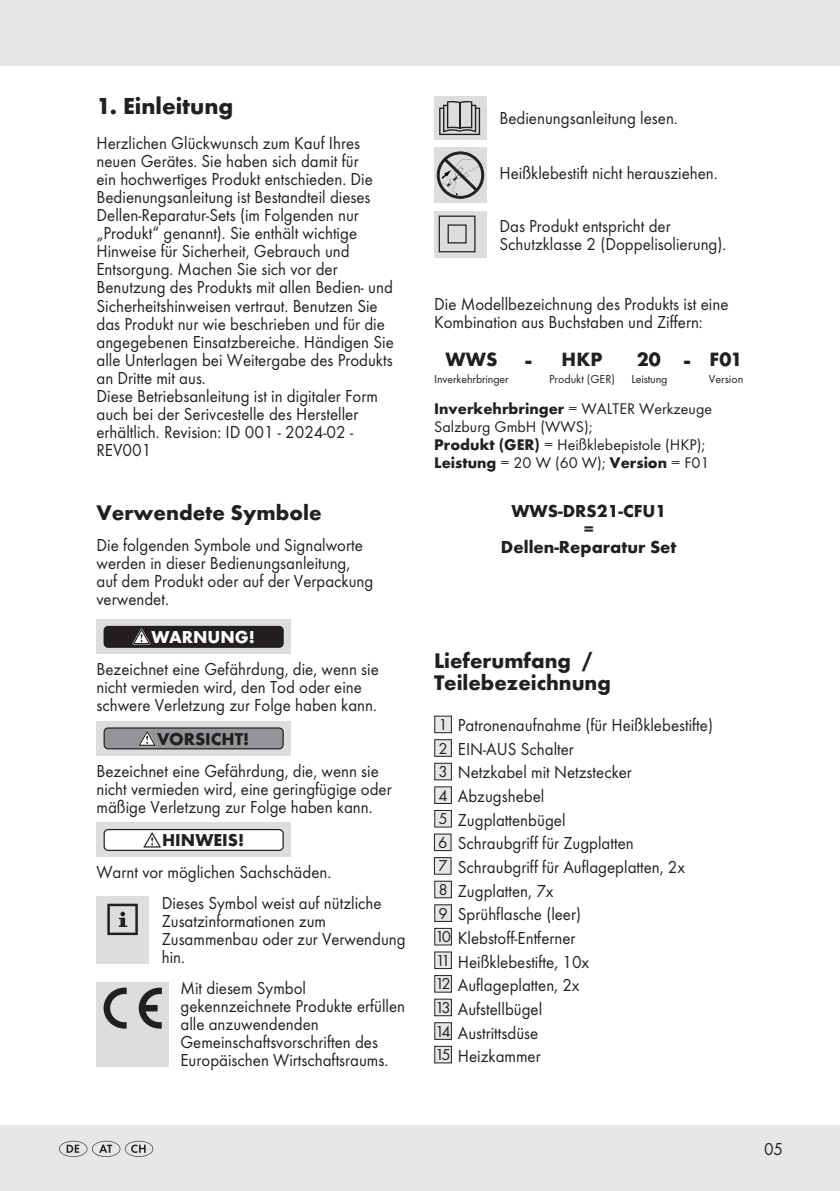
<style>
.page{position:relative;width:840px;height:1191px;background:#fff}
.page>*{position:absolute;margin:0;border:0;box-sizing:border-box;transform-origin:0 0}
.t1{font:700 24px "Futura TOT";color:#231f20}
.Headlines{font:700 22px/22px "Futura TOT";color:#231f20}
.Modell_Nr{font:700 20px "Futura TOT";color:#231f20}
.lauftext{font:18px/18px "Futura TOT";color:#231f20;scale:.94 1}
.Modell_Erklärung{font:700 18px/18px "Futura TOT";color:#231f20;text-align:center}
.warnhinweise_auf_schwarz{font:700 18px "Futura TOT";color:#231f20}
.warnhinweise_auf_schwarz-2{font:700 18px "Futura TOT";color:#fff}
.Nummerierungen_Umschlag{font:16.4px "Futura TOT";letter-spacing:-.18em;color:#231f20}
.Modell_Erklärung-2{font:16px/18px "Futura TOT";color:#231f20}
.Lauftext{font:12px "Futura TOT";letter-spacing:-.01em;color:#231f20}
.s1{font-weight:700}
.s2{font-size:16.4px}
</style>
<div class="page">
<div style="left:0;top:0;width:839px;height:65px;background:#e6e7e9"></div>
<div style="left:0;top:1125px;width:839px;height:66px;background:#e6e7e9"></div>
<svg style="left:59px;top:1140px;width:94px;height:17px"></svg>
<div style="left:96px;top:982px;width:73px;height:84px;background:#dcdddf"></div>
<svg style="left:103px;top:987px;width:24px;height:41px"></svg>
<svg style="left:139px;top:987px;width:23px;height:41px"></svg>
<div style="left:96px;top:620px;width:195px;height:34px;background:#dcdddf"></div>
<div style="left:103px;top:626px;width:180px;height:22px;background:#231f20;border-radius:5px"></div>
<svg style="left:132px;top:628px;width:18px;height:16px"></svg>
<div style="left:96px;top:721px;width:195px;height:34px;background:#dcdddf"></div>
<div style="left:104px;top:728px;width:179px;height:21px;background:#939598;border-radius:4px"></div>
<div style="left:103px;top:727px;width:180px;height:22px;border:1px solid #231f20;border-radius:4px"></div>
<svg style="left:138px;top:730px;width:18px;height:16px"></svg>
<div style="left:96px;top:823px;width:195px;height:34px;background:#dcdddf"></div>
<div style="left:104px;top:829px;width:179px;height:21px;background:#fff;border-radius:4px"></div>
<div style="left:103px;top:829px;width:180px;height:22px;border:1px solid #231f20;border-radius:4px"></div>
<svg style="left:143px;top:832px;width:18px;height:16px"></svg>
<div style="left:96px;top:896px;width:53px;height:67px;background:#dcdddf"></div>
<svg style="left:107px;top:903px;width:31px;height:32px"></svg>
<div style="left:434px;top:96px;width:52px;height:44px;background:#dcdddf"></div>
<div style="left:434px;top:147px;width:52px;height:55px;background:#dcdddf"></div>
<div style="left:434px;top:211px;width:52px;height:46px;background:#dcdddf"></div>
<svg style="left:439px;top:101px;width:41px;height:34px"></svg>
<hr style="left:458px;top:102px;width:2px;height:27px;background:#231f20">
<svg style="left:436px;top:151px;width:48px;height:48px"></svg>
<svg style="left:438px;top:215px;width:37px;height:37px"></svg>
<div style="left:434px;top:763px;width:17px;height:17px;background:#e6e7e9"></div>
<div style="left:434px;top:763px;width:17px;height:17px;border:1px solid #231f20"></div>
<div style="left:434px;top:716px;width:17px;height:16px;background:#e6e7e9"></div>
<div style="left:434px;top:715px;width:17px;height:18px;border:1px solid #231f20"></div>
<div style="left:434px;top:881px;width:17px;height:16px;background:#e6e7e9"></div>
<div style="left:434px;top:881px;width:17px;height:17px;border:1px solid #231f20"></div>
<div style="left:434px;top:904px;width:17px;height:17px;background:#e6e7e9"></div>
<div style="left:434px;top:928px;width:17px;height:17px;background:#e6e7e9"></div>
<div style="left:434px;top:928px;width:17px;height:17px;border:1px solid #231f20"></div>
<div style="left:434px;top:952px;width:17px;height:16px;background:#e6e7e9"></div>
<div style="left:434px;top:951px;width:17px;height:18px;border:1px solid #231f20"></div>
<div style="left:434px;top:975px;width:17px;height:17px;background:#e6e7e9"></div>
<div style="left:434px;top:999px;width:17px;height:16px;background:#e6e7e9"></div>
<div style="left:434px;top:998px;width:17px;height:18px;border:1px solid #231f20"></div>
<div style="left:434px;top:1022px;width:17px;height:17px;background:#e6e7e9"></div>
<div style="left:434px;top:1046px;width:17px;height:17px;background:#e6e7e9"></div>
<div style="left:434px;top:1046px;width:17px;height:17px;border:1px solid #231f20"></div>
<div style="left:434px;top:787px;width:17px;height:16px;background:#e6e7e9"></div>
<div style="left:434px;top:739px;width:17px;height:17px;background:#e6e7e9"></div>
<div style="left:434px;top:810px;width:17px;height:17px;background:#e6e7e9"></div>
<div style="left:434px;top:834px;width:17px;height:16px;background:#e6e7e9"></div>
<div style="left:434px;top:833px;width:17px;height:18px;border:1px solid #231f20"></div>
<div style="left:434px;top:857px;width:17px;height:17px;background:#e6e7e9"></div>
<div style="left:434px;top:857px;width:17px;height:17px;border:1px solid #231f20"></div>
<p class="t1" style="left:96px;top:91px;width:138px">1. Einleitung</p>
<p class="lauftext" style="left:96px;top:134px;width:318px">Herzlichen Glückwunsch zum Kauf Ihres neuen Gerätes. Sie haben sich damit für<br>ein hochwertiges Produkt entschieden. Die Bedienungsanleitung ist Bestandteil dieses Dellen-Reparatur-Sets (im Folgenden nur „Produkt“ genannt). Sie enthält wichtige Hinweise für Sicherheit, Gebrauch und Entsorgung. Machen Sie sich vor der Benutzung des Produkts mit allen Bedien- und Sicherheitshinweisen vertraut. Benutzen Sie das Produkt nur wie beschrieben und für die angegebenen Einsatzbereiche. Händigen Sie alle Unterlagen bei Weitergabe des Produkts an Dritte mit aus.<br>Diese Betriebsanleitung ist in digitaler Form auch bei der Serivcestelle des Hersteller erhältlich. Revision: ID 001 - 2024-02 - REV001</p>
<p class="Headlines" style="left:96px;top:501px;width:227px">Verwendete Symbole</p>
<p class="lauftext" style="left:96px;top:535px;width:296px">Die folgenden Symbole und Signalworte werden in dieser Bedienungsanleitung, auf dem Produkt oder auf der Verpackung verwendet.</p>
<p class="warnhinweise_auf_schwarz-2" style="left:151px;top:626px;width:105px">WARNUNG!</p>
<p class="lauftext" style="left:96px;top:660px;width:302px">Bezeichnet eine Gefährdung, die, wenn sie nicht vermieden wird, den Tod oder eine schwere Verletzung zur Folge haben kann.</p>
<p class="warnhinweise_auf_schwarz" style="left:157px;top:728px;width:94px">VORSICHT!</p>
<p class="lauftext" style="left:96px;top:761px;width:315px">Bezeichnet eine Gefährdung, die, wenn sie nicht vermieden wird, eine geringfügige oder mäßige Verletzung zur Folge haben kann.</p>
<p class="warnhinweise_auf_schwarz" style="left:162px;top:829px;width:84px">HINWEIS!</p>
<p class="lauftext" style="left:96px;top:863px;width:251px">Warnt vor möglichen Sachschäden.</p>
<p class="lauftext" style="left:162px;top:894px;width:261px">Dieses Symbol weist auf nützliche<br>Zusatzinformationen zum<br>Zusammenbau oder zur Verwendung hin.</p>
<p class="lauftext" style="left:180px;top:979px;width:240px">Mit diesem Symbol gekennzeichnete Produkte erfüllen alle anzuwendenden<br>Gemeinschaftsvorschriften des<br>Europäischen Wirtschaftsraums.</p>
<p class="lauftext" style="left:499px;top:109px;width:191px">Bedienungsanleitung lesen.</p>
<p class="lauftext" style="left:499px;top:164px;width:234px">Heißklebestift nicht herausziehen.</p>
<p class="lauftext" style="left:499px;top:217px;width:243px">Das Produkt entspricht der<br>Schutzklasse 2 (Doppelisolierung).</p>
<p class="lauftext" style="left:434px;top:295px;width:314px">Die Modellbezeichnung des Produkts ist eine<br>Kombination aus Buchstaben und Ziffern:</p>
<p class="Modell_Nr" style="left:445px;top:347px;width:53px">WWS</p>
<p class="Lauftext" style="left:434px;top:372px;width:76px">Inverkehrbringer</p>
<p class="Modell_Nr" style="left:636px;top:347px;width:25px">20</p>
<p class="Lauftext" style="left:631px;top:372px;width:38px">Leistung</p>
<p class="Modell_Nr" style="left:561px;top:347px;width:42px">HKP</p>
<p class="Lauftext" style="left:549px;top:372px;width:67px">Produkt (GER)</p>
<p class="t1" style="left:525px;top:345px;width:8px">-</p>
<p class="t1" style="left:683px;top:345px;width:8px">-</p>
<p class="Modell_Nr" style="left:709px;top:347px;width:34px">F01</p>
<p class="Lauftext" style="left:708px;top:372px;width:36px">Version</p>
<p class="Modell_Erklärung-2" style="left:434px;top:400px;width:279px"><span class="s1">Inverkehrbringer</span> = WALTER Werkzeuge Salzburg GmbH (WWS);<br><span class="s1">Produkt (GER)</span> = Heißklebepistole (HKP); <span class="s1">Leistung</span> = 20 W (60 W); <span class="s1">Version</span> = F01</p>
<p class="Modell_Erklärung" style="left:500px;top:501px;width:177px">WWS-DRS21-CFU1<br>=<br>Dellen-Reparatur Set</p>
<p class="Headlines" style="left:434px;top:649px;width:178px">Lieferumfang /<br>Teilebezeichnung</p>
<p class="lauftext" style="left:457px;top:715px;width:273px">Patronenaufnahme (für Heißklebestifte)</p>
<p class="lauftext" style="left:457px;top:739px;width:125px">EIN-AUS Schalter</p>
<p class="lauftext" style="left:457px;top:763px;width:187px">Netzkabel mit Netzstecker</p>
<p class="lauftext" style="left:457px;top:786px;width:93px">Abzugshebel</p>
<p class="lauftext" style="left:457px;top:810px;width:116px">Zugplattenbügel</p>
<p class="lauftext" style="left:457px;top:834px;width:189px">Schraubgriff für Zugplatten</p>
<p class="lauftext" style="left:457px;top:857px;width:243px">Schraubgriff für Auflageplatten, 2x</p>
<p class="lauftext" style="left:457px;top:881px;width:103px">Zugplatten, 7x</p>
<p class="lauftext" style="left:457px;top:905px;width:132px">Sprühflasche (leer)</p>
<p class="lauftext" style="left:435px;top:928px;width:151px"><span class="s2">10</span> Klebstoff-Entferner</p>
<p class="lauftext" style="left:457px;top:952px;width:141px">Heißklebestifte, 10x</p>
<p class="lauftext" style="left:457px;top:976px;width:131px">Auflageplatten, 2x</p>
<p class="lauftext" style="left:457px;top:999px;width:91px">Aufstellbügel</p>
<p class="lauftext" style="left:457px;top:1023px;width:87px">Austrittsdüse</p>
<p class="lauftext" style="left:457px;top:1047px;width:90px">Heizkammer</p>
<p class="Nummerierungen_Umschlag" style="left:438px;top:714px;width:11px">1</p>
<p class="Nummerierungen_Umschlag" style="left:438px;top:738px;width:11px">2</p>
<p class="Nummerierungen_Umschlag" style="left:438px;top:762px;width:11px">3</p>
<p class="Nummerierungen_Umschlag" style="left:438px;top:785px;width:11px">4</p>
<p class="Nummerierungen_Umschlag" style="left:438px;top:809px;width:11px">5</p>
<p class="Nummerierungen_Umschlag" style="left:438px;top:832px;width:11px">6</p>
<p class="Nummerierungen_Umschlag" style="left:438px;top:856px;width:11px">7</p>
<p class="Nummerierungen_Umschlag" style="left:438px;top:879px;width:11px">8</p>
<p class="Nummerierungen_Umschlag" style="left:438px;top:903px;width:11px">9</p>
<p class="Nummerierungen_Umschlag" style="left:435px;top:950px;width:16px">11</p>
<p class="Nummerierungen_Umschlag" style="left:435px;top:974px;width:17px">12</p>
<p class="Nummerierungen_Umschlag" style="left:435px;top:997px;width:17px">13</p>
<p class="Nummerierungen_Umschlag" style="left:435px;top:1021px;width:17px">14</p>
<p class="Nummerierungen_Umschlag" style="left:435px;top:1045px;width:17px">15</p>
<p class="lauftext" style="left:763px;top:1140px;width:22px">05</p>
</div>
